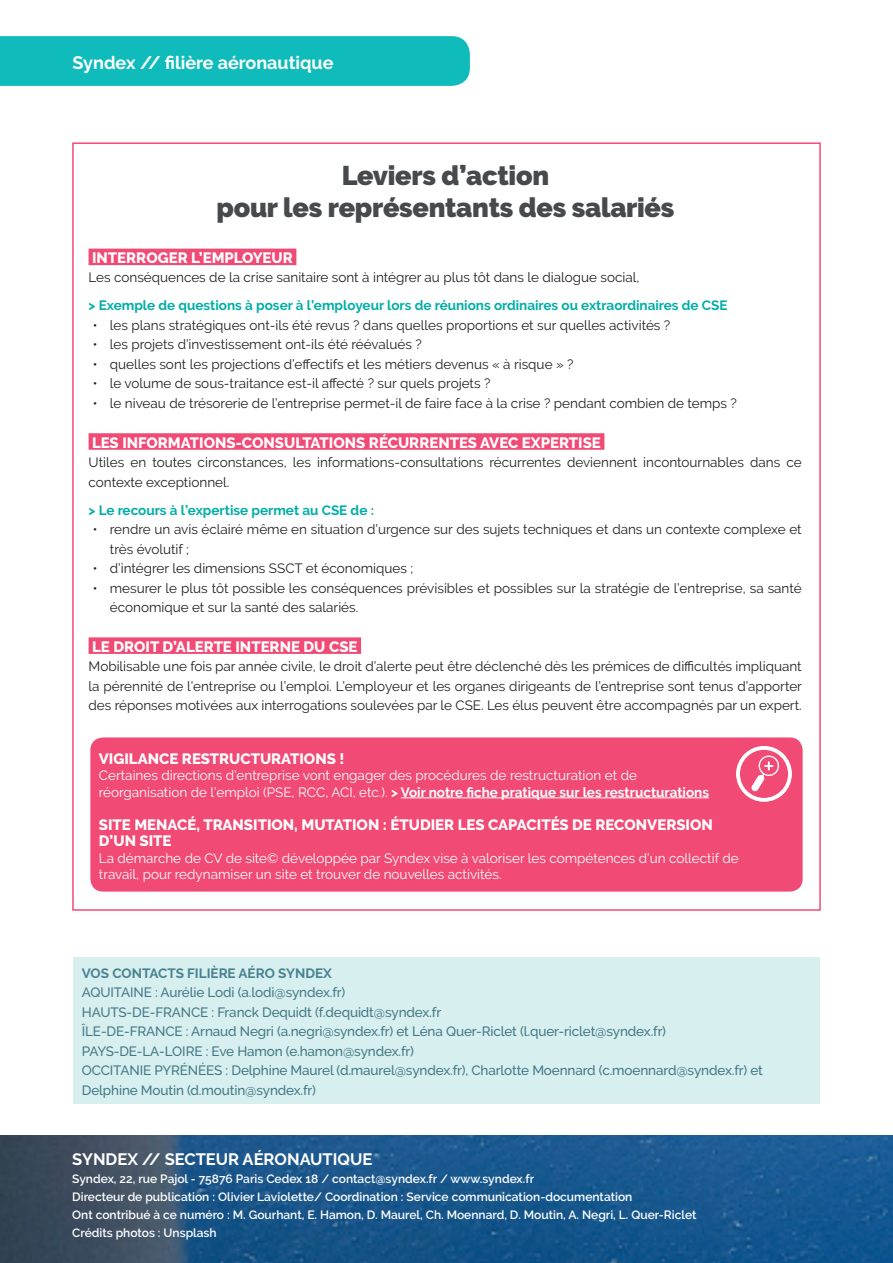
<style>
.page{position:relative;width:893px;height:1263px;background:#fff}
.page>*{position:absolute;margin:0;border:0;box-sizing:border-box;transform-origin:0 0}
.t1{font:900 27px/32.4px "Raleway";letter-spacing:-.01em;color:#464a4c;text-align:center}
.t2{font:700 18px "Raleway";color:#fff}
.t3{font:700 16.5px "Raleway";color:#fff}
.t4{font:800 15px/16.5px "Raleway";color:#fff}
.t5{font:13.5px/19.5px "Raleway";color:#231f20}
.t6{font:500 13.5px/19.5px "Raleway";letter-spacing:-.01em;color:#427986}
.t7{font:13.5px/16.5px "Raleway";color:#fff}
.t8{font:700 13.5px "Raleway";color:#00aea7}
.t9{font:700 13.5px "Raleway";color:#478291}
.t10{font:600 12px/18px "Raleway";color:#fff}
.s1{font-weight:700}
</style>
<div class="page">
<img style="left:0;top:1135px;width:893px;height:128px">
<div style="left:0;top:36px;width:470px;height:50px;background:#0fbbbb"></div>
<div style="left:89px;top:249px;width:207px;height:16px;background:#f04a75"></div>
<div style="left:89px;top:433px;width:515px;height:17px;background:#f04a75"></div>
<div style="left:89px;top:637px;width:272px;height:17px;background:#f04a75"></div>
<div style="left:90px;top:737px;width:713px;height:154px;background:#f04a75;border-radius:13px"></div>
<hr style="left:401px;top:797px;width:308px;height:1px;background:#fff">
<svg style="left:736px;top:746px;width:56px;height:56px"></svg>
<div style="left:73px;top:957px;width:747px;height:146px;background:#d8eff0"></div>
<h2 class="t2" style="left:73px;top:53px;width:262px">Syndex // filière aéronautique</h2>
<h1 class="t1" style="left:216px;top:159px;width:459px">Leviers d’action<br>pour les représentants des salariés</h1>
<p class="t4" style="left:92px;top:249px;width:202px">INTERROGER L’EMPLOYEUR</p>
<p class="t5" style="left:89px;top:268px;width:552px">Les conséquences de la crise sanitaire sont à intégrer au plus tôt dans le dialogue social,</p>
<p class="t8" style="left:89px;top:298px;width:640px">&gt; Exemple de questions à poser à l’employeur lors de réunions ordinaires ou extraordinaires de CSE</p>
<p class="t5" style="left:93px;top:315px;width:579px">• les plans stratégiques ont-ils été revus ? dans quelles proportions et sur quelles activités ?</p>
<p class="t5" style="left:93px;top:335px;width:331px">• les projets d’investissement ont-ils été réévalués ?</p>
<p class="t5" style="left:93px;top:354px;width:482px">• quelles sont les projections d’effectifs et les métiers devenus « à risque » ?</p>
<p class="t5" style="left:93px;top:374px;width:399px">• le volume de sous-traitance est-il affecté ? sur quels projets ?</p>
<p class="t5" style="left:93px;top:393px;width:646px">• le niveau de trésorerie de l’entreprise permet-il de faire face à la crise ? pendant combien de temps ?</p>
<p class="t4" style="left:92px;top:434px;width:510px">LES INFORMATIONS-CONSULTATIONS RÉCURRENTES AVEC EXPERTISE</p>
<p class="t5" style="left:89px;top:452px;width:715px">Utiles en toutes circonstances, les informations-consultations récurrentes deviennent incontournables dans ce contexte exceptionnel.</p>
<p class="t8" style="left:89px;top:502px;width:287px">&gt; Le recours à l’expertise permet au CSE de :</p>
<p class="t5" style="left:110px;top:519px;width:693px;text-indent:-17px">• rendre un avis éclairé même en situation d’urgence sur des sujets techniques et dans un contexte complexe et très évolutif ;</p>
<p class="t5" style="left:93px;top:558px;width:322px">• d’intégrer les dimensions SSCT et économiques ;</p>
<p class="t5" style="left:110px;top:578px;width:693px;text-indent:-17px">• mesurer le plus tôt possible les conséquences prévisibles et possibles sur la stratégie de l’entreprise, sa santé économique et sur la santé des salariés.</p>
<p class="t4" style="left:92px;top:638px;width:267px">LE DROIT D’ALERTE INTERNE DU CSE</p>
<p class="t5" style="left:89px;top:657px;width:715px;text-align:justify">Mobilisable une fois par année civile, le droit d’alerte peut être déclenché dès les prémices de difficultés impliquant la pérennité de l’entreprise ou l’emploi. L’employeur et les organes dirigeants de l’entreprise sont tenus d’apporter des réponses motivées aux interrogations soulevées par le CSE. Les élus peuvent être accompagnés par un expert.</p>
<p class="t4" style="left:99px;top:750px;width:247px">VIGILANCE RESTRUCTURATIONS !</p>
<p class="t7" style="left:99px;top:767px;width:612px">Certaines directions d’entreprise vont engager des procédures de restructuration et de réorganisation de l’emploi (PSE, RCC, ACI, etc.). <span class="s1">&gt; Voir notre fiche pratique sur les restructurations</span></p>
<p class="t4" style="left:99px;top:816px;width:616px">SITE MENACÉ, TRANSITION, MUTATION : ÉTUDIER LES CAPACITÉS DE RECONVERSION<br>D’UN SITE</p>
<p class="t7" style="left:99px;top:850px;width:641px">La démarche de CV de site© développée par Syndex vise à valoriser les compétences d’un collectif de travail, pour redynamiser un site et trouver de nouvelles activités.</p>
<p class="t9" style="left:82px;top:965px;width:252px">VOS CONTACTS FILIÈRE AÉRO SYNDEX</p>
<p class="t6" style="left:82px;top:983px;width:683px">AQUITAINE : Aurélie Lodi (a.lodi@syndex.fr)<br>HAUTS-DE-FRANCE : Franck Dequidt (f.dequidt@syndex.fr<br>ÎLE-DE-FRANCE : Arnaud Negri (a.negri@syndex.fr) et Léna Quer-Riclet (l.quer-riclet@syndex.fr)<br>PAYS-DE-LA-LOIRE : Eve Hamon (e.hamon@syndex.fr)<br>OCCITANIE PYRÉNÉES : Delphine Maurel (d.maurel@syndex.fr), Charlotte Moennard (c.moennard@syndex.fr) et Delphine Moutin (d.moutin@syndex.fr)</p>
<p class="t3" style="left:72px;top:1150px;width:302px">SYNDEX // SECTEUR AÉRONAUTIQUE</p>
<p class="t10" style="left:72px;top:1170px;width:626px">Syndex, 22, rue Pajol - 75876 Paris Cedex 18 / contact@syndex.fr / www.syndex.fr<br>Directeur de publication : Olivier Laviolette/ Coordination : Service communication-documentation<br>Ont contribué à ce numéro : M. Gourhant, E. Hamon, D. Maurel, Ch. Moennard, D. Moutin, A. Negri, L. Quer-Riclet Crédits photos : Unsplash</p>
</div>
